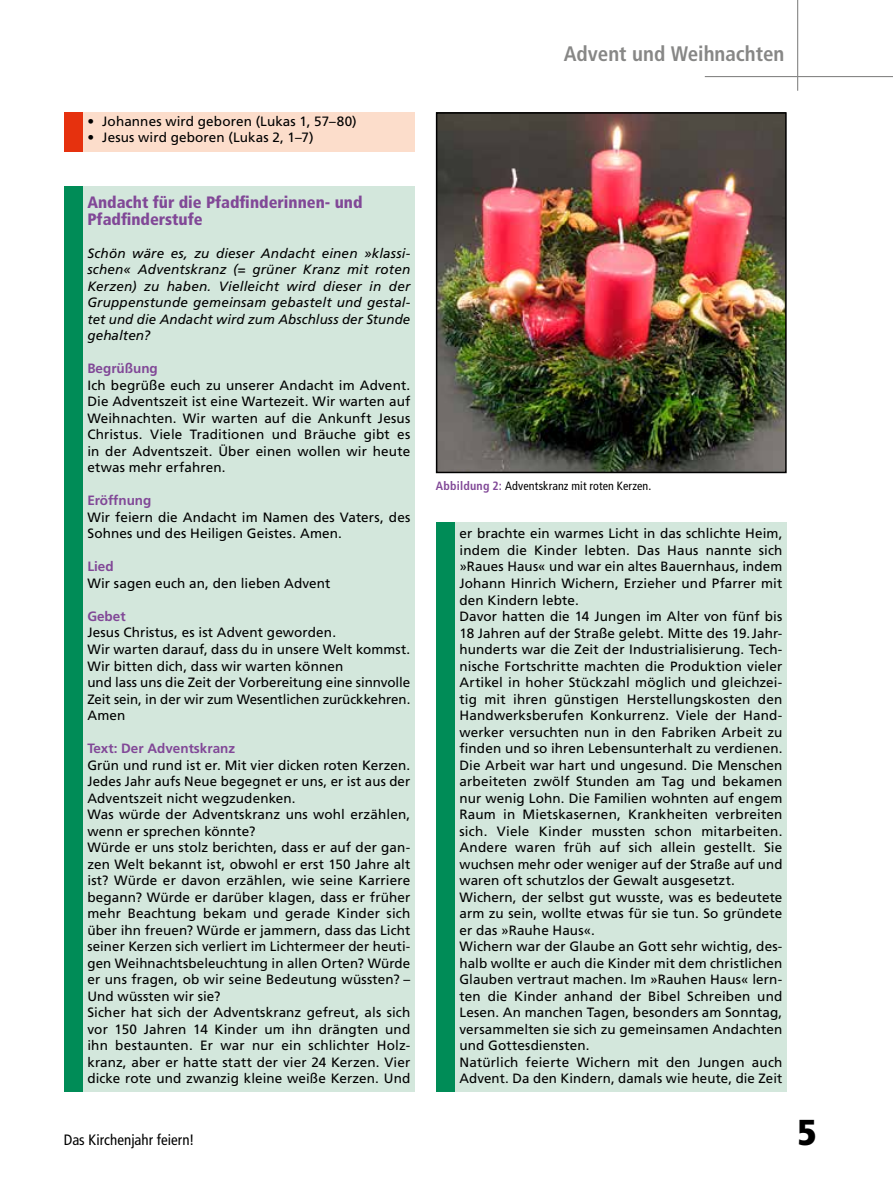
<style>
.page{position:relative;width:893px;height:1191px;background:#fff}
.page>*{position:absolute;margin:0;border:0;box-sizing:border-box;transform-origin:0 0}
.t1{font:900 condensed 36px "Frutiger LT Std";color:#000}
.t2{font:700 condensed 21px "Frutiger LT Std";color:#878786}
.t3{font:900 condensed 16.5px/16.5px "Frutiger LT Std";color:#814897}
.t4{font:condensed 15px "Frutiger LT Std";color:#000}
.t5{font:13.5px/16.5px "Frutiger LT Std";letter-spacing:.01em;color:#000}
.t6{font:italic 13.5px/16.5px "Frutiger LT Std";letter-spacing:.01em;color:#000;text-align:justify}
.t7{font:700 13.5px "Frutiger LT Std";color:#814897}
.t8{font:condensed 12px "Frutiger LT Std";letter-spacing:.01em;color:#000}
.s1{font-weight:700;color:#814897}
</style>
<div class="page">
<hr style="left:705px;top:76px;width:188px;height:1px;background:#878786">
<hr style="left:797px;top:0;width:1px;height:91px;background:#878786">
<img style="left:439px;top:115px;width:345px;height:355px">
<div style="left:436px;top:112px;width:351px;height:361px;border:2px solid #000"></div>
<div style="left:64px;top:112px;width:351px;height:40px;background:#e6310e"></div>
<div style="left:83px;top:112px;width:332px;height:40px;background:#fcddcb"></div>
<div style="left:64px;top:186px;width:351px;height:905px;background:#008c57"></div>
<div style="left:83px;top:186px;width:332px;height:905px;background:#d3e7dc"></div>
<div style="left:436px;top:522px;width:351px;height:569px;background:#008c57"></div>
<div style="left:455px;top:522px;width:332px;height:569px;background:#d3e7dc"></div>
<p class="t5" style="left:87px;top:113px;width:271px">• Johannes wird geboren (Lukas 1, 57–80)</p>
<p class="t5" style="left:87px;top:129px;width:228px">• Jesus wird geboren (Lukas 2, 1–7)</p>
<p class="t3" style="left:87px;top:194px;width:277px">Andacht für die Pfadfinderinnen- und<br>Pfadfinderstufe</p>
<p class="t6" style="left:87px;top:245px;width:324px">Schön wäre es, zu dieser Andacht einen »klassi&shy;schen« Adventskranz (= grüner Kranz mit roten Kerzen) zu haben. Vielleicht wird dieser in der Gruppenstunde gemeinsam gebastelt und gestal&shy;tet und die Andacht wird zum Abschluss der Stunde gehalten?</p>
<p class="t7" style="left:87px;top:361px;width:72px">Begrüßung</p>
<p class="t5" style="left:87px;top:377px;width:324px;text-align:justify">Ich begrüße euch zu unserer Andacht im Advent.<br>Die Adventszeit ist eine Wartezeit. Wir warten auf Weihnachten. Wir warten auf die Ankunft Jesus Christus. Viele Traditionen und Bräuche gibt es in der Adventszeit. Über einen wollen wir heute etwas mehr erfahren.</p>
<p class="t7" style="left:87px;top:493px;width:66px">Eröffnung</p>
<p class="t5" style="left:87px;top:509px;width:324px">Wir feiern die Andacht im Namen des Vaters, des<br>Sohnes und des Heiligen Geistes. Amen.</p>
<p class="t7" style="left:87px;top:559px;width:28px">Lied</p>
<p class="t5" style="left:87px;top:575px;width:245px">Wir sagen euch an, den lieben Advent</p>
<p class="t7" style="left:87px;top:608px;width:40px">Gebet</p>
<p class="t5" style="left:87px;top:624px;width:324px">Jesus Christus, es ist Advent geworden.<br>Wir warten darauf, dass du in unsere Welt kommst.<br>Wir bitten dich, dass wir warten können<br>und lass uns die Zeit der Vorbereitung eine sinnvolle Zeit sein, in der wir zum Wesentlichen zurückkehren.<br>Amen</p>
<p class="t7" style="left:87px;top:740px;width:149px">Text: Der Adventskranz</p>
<p class="t5" style="left:87px;top:756px;width:324px">Grün und rund ist er. Mit vier dicken roten Kerzen.<br>Jedes Jahr aufs Neue begegnet er uns, er ist aus der Adventszeit nicht wegzudenken.<br>Was würde der Adventskranz uns wohl erzählen, wenn er sprechen könnte?<br>Würde er uns stolz berichten, dass er auf der gan&shy;zen Welt bekannt ist, obwohl er erst 150 Jahre alt ist? Würde er davon erzählen, wie seine Karriere begann? Würde er darüber klagen, dass er früher mehr Beachtung bekam und gerade Kinder sich über ihn freuen? Würde er jammern, dass das Licht seiner Kerzen sich verliert im Lichtermeer der heuti&shy;gen Weihnachtsbeleuchtung in allen Orten? Würde er uns fragen, ob wir seine Bedeutung wüssten? – Und wüssten wir sie?<br>Sicher hat sich der Adventskranz gefreut, als sich vor 150 Jahren 14 Kinder um ihn drängten und ihn bestaunten. Er war nur ein schlichter Holz&shy;kranz, aber er hatte statt der vier 24 Kerzen. Vier dicke rote und zwanzig kleine weiße Kerzen. Und</p>
<p class="t4" style="left:64px;top:1131px;width:132px">Das Kirchenjahr feiern!</p>
<h2 class="t2" style="left:564px;top:41px;width:222px">Advent und Weihnachten</h2>
<p class="t8" style="left:436px;top:478px;width:217px"><span class="s1">Abbildung 2:</span> Adventskranz mit roten Kerzen.</p>
<p class="t5" style="left:459px;top:525px;width:324px">er brachte ein warmes Licht in das schlichte Heim, indem die Kinder lebten. Das Haus nannte sich »Raues Haus« und war ein altes Bauernhaus, indem Johann Hinrich Wichern, Erzieher und Pfarrer mit den Kindern lebte.<br>Davor hatten die 14 Jungen im Alter von fünf bis 18 Jahren auf der Straße gelebt. Mitte des 19.Jahr&shy;hunderts war die Zeit der Industrialisierung. Tech&shy;nische Fortschritte machten die Produktion vieler Artikel in hoher Stückzahl möglich und gleichzei&shy;tig mit ihren günstigen Herstellungskosten den Handwerksberufen Konkurrenz. Viele der Hand&shy;werker versuchten nun in den Fabriken Arbeit zu finden und so ihren Lebensunterhalt zu verdienen.<br>Die Arbeit war hart und ungesund. Die Menschen arbeiteten zwölf Stunden am Tag und bekamen nur wenig Lohn. Die Familien wohnten auf engem Raum in Mietskasernen, Krankheiten verbreiten sich. Viele Kinder mussten schon mitarbeiten.<br>Andere waren früh auf sich allein gestellt. Sie wuchsen mehr oder weniger auf der Straße auf und waren oft schutzlos der Gewalt ausgesetzt.<br>Wichern, der selbst gut wusste, was es bedeutete arm zu sein, wollte etwas für sie tun. So gründete er das »Rauhe Haus«.<br>Wichern war der Glaube an Gott sehr wichtig, des&shy;halb wollte er auch die Kinder mit dem christlichen Glauben vertraut machen. Im »Rauhen Haus« lern&shy;ten die Kinder anhand der Bibel Schreiben und Lesen. An manchen Tagen, besonders am Sonntag, versammelten sie sich zu gemeinsamen Andachten und Gottesdiensten.<br>Natürlich feierte Wichern mit den Jungen auch Advent. Da den Kindern, damals wie heute, die Zeit</p>
<h1 class="t1" style="left:798px;top:1110px;width:20px">5</h1>
</div>
